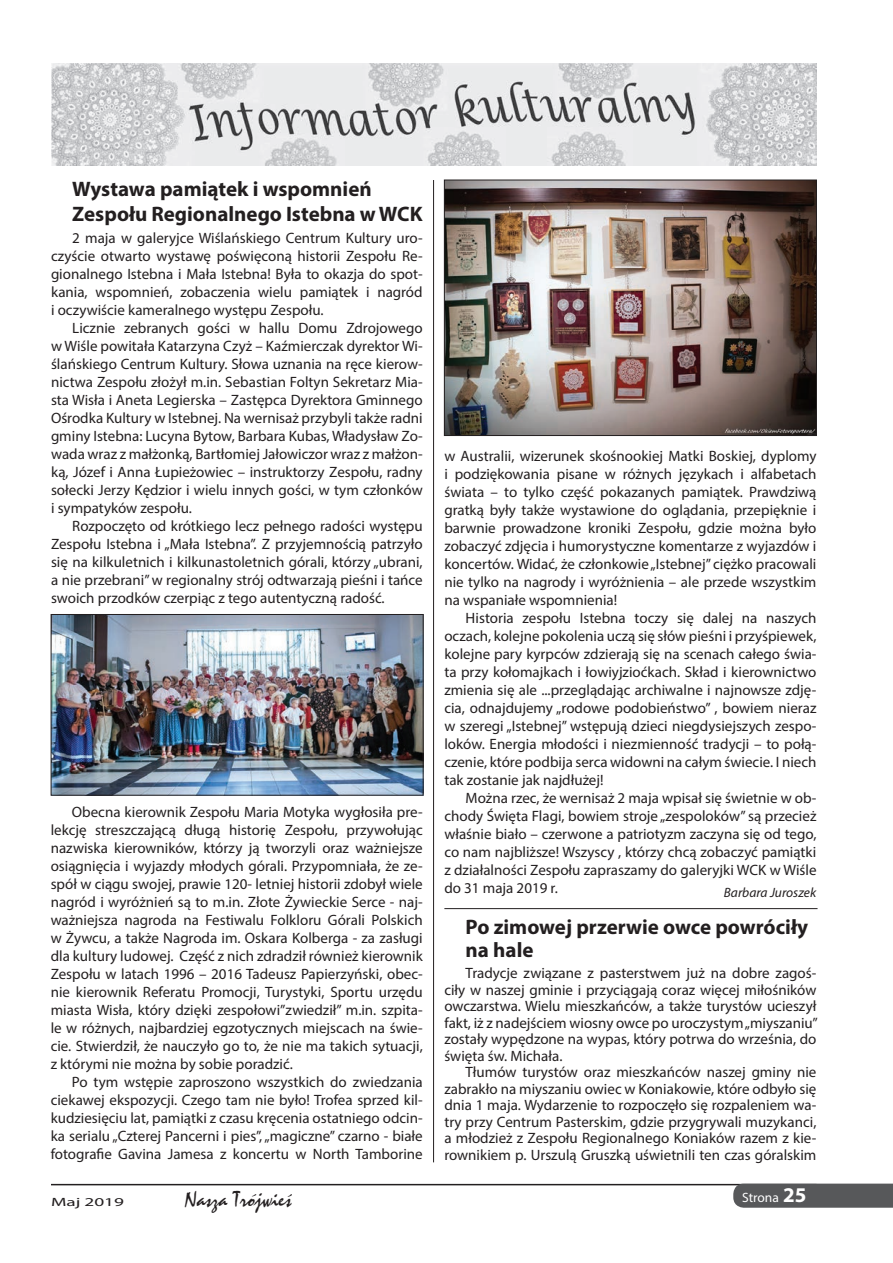
<style>
.page{position:relative;width:893px;height:1263px;background:#fff}
.page>*{position:absolute;margin:0;border:0;box-sizing:border-box;transform-origin:0 0}
.t1{font:700 21px/25.2px "Myriad Pro";color:#231f20}
.t2{font:21px "Mystical";color:#231f20}
.t3{font:15px/18px "Myriad Pro";color:#231f20;text-align:justify}
.t4{font:italic 13.5px "Myriad Pro";color:#231f20}
.t5{font:13.5px "Myriad Pro";color:#fff}
.t6{font:12px "Myriad Pro";color:#231f20;scale:1.6 1}
.s1{font-weight:700;font-size:21px}
</style>
<div class="page">
<hr style="left:51px;top:1184px;width:765px;height:1px;background:#231f20">
<svg style="left:733px;top:1183px;width:160px;height:25px;background:#5e5f61"></svg>
<hr style="left:433px;top:180px;width:1px;height:982px;background:#231f20">
<img style="left:51px;top:64px;width:765px;height:102px">
<img style="left:53px;top:616px;width:369px;height:177px">
<div style="left:51px;top:614px;width:373px;height:181px;border:1px solid #231f20"></div>
<img style="left:446px;top:182px;width:369px;height:252px">
<div style="left:444px;top:180px;width:373px;height:256px;border:1px solid #231f20"></div>
<hr style="left:444px;top:908px;width:373px;height:1px;background:#231f20">
<h1 class="t1" style="left:72px;top:175px;width:352px">Wystawa pamiątek i wspomnień<br>Zespołu Regionalnego Istebna w WCK</h1>
<p class="t3" style="left:51px;top:229px;width:373px;text-indent:21px">2 maja w galeryjce Wiślańskiego Centrum Kultury uro&shy;czyście otwarto wystawę poświęconą historii Zespołu Re&shy;gionalnego Istebna i Mała Istebna! Była to okazja do spot&shy;kania, wspomnień, zobaczenia wielu pamiątek i nagród i oczywiście kameralnego występu Zespołu.</p>
<p class="t3" style="left:51px;top:319px;width:373px;text-indent:21px">Licznie zebranych gości w hallu Domu Zdrojowego w Wiśle powitała Katarzyna Czyż – Kaźmierczak dyrektor Wi&shy;ślańskiego Centrum Kultury. Słowa uznania na ręce kierow&shy;nictwa Zespołu złożył m.in. Sebastian Foltyn Sekretarz Mia&shy;sta Wisła i Aneta Legierska – Zastępca Dyrektora Gminnego Ośrodka Kultury w Istebnej. Na wernisaż przybyli także radni gminy Istebna: Lucyna Bytow, Barbara Kubas, Władysław Zo&shy;wada wraz z małżonką, Bartłomiej Jałowiczor wraz z małżon&shy;ką, Józef i Anna Łupieżowiec – instruktorzy Zespołu, radny sołecki Jerzy Kędzior i wielu innych gości, w tym członków i sympatyków zespołu.</p>
<p class="t3" style="left:51px;top:517px;width:373px;text-indent:21px">Rozpoczęto od krótkiego lecz pełnego radości występu Zespołu Istebna i „Mała Istebna”. Z przyjemnością patrzyło się na kilkuletnich i kilkunastoletnich górali, którzy „ubrani, a nie przebrani” w regionalny strój odtwarzają pieśni i tańce swoich przodków czerpiąc z tego autentyczną radość.</p>
<p class="t3" style="left:51px;top:803px;width:374px;text-indent:21px">Obecna kierownik Zespołu Maria Motyka wygłosiła pre&shy;lekcję streszczającą długą historię Zespołu, przywołując nazwiska kierowników, którzy ją tworzyli oraz ważniejsze osiągnięcia i wyjazdy młodych górali. Przypomniała, że ze&shy;spół w ciągu swojej, prawie 120- letniej historii zdobył wiele nagród i wyróżnień są to m.in. Złote Żywieckie Serce - naj&shy;ważniejsza nagroda na Festiwalu Folkloru Górali Polskich w Żywcu, a także Nagroda im. Oskara Kolberga - za zasługi dla kultury ludowej. Część z nich zdradził również kierownik Zespołu w latach 1996 – 2016 Tadeusz Papierzyński, obec&shy;nie kierownik Referatu Promocji, Turystyki, Sportu urzędu miasta Wisła, który dzięki zespołowi”zwiedził” m.in. szpita&shy;le w różnych, najbardziej egzotycznych miejscach na świe&shy;cie. Stwierdził, że nauczyło go to, że nie ma takich sytuacji, z którymi nie można by sobie poradzić.</p>
<p class="t3" style="left:51px;top:1073px;width:374px;text-indent:21px">Po tym wstępie zaproszono wszystkich do zwiedzania ciekawej ekspozycji. Czego tam nie było! Trofea sprzed kil&shy;kudziesięciu lat, pamiątki z czasu kręcenia ostatniego odcin&shy;ka serialu „Czterej Pancerni i pies”, „magiczne” czarno - białe fotografie Gavina Jamesa z koncertu w North Tamborine</p>
<p class="t3" style="left:444px;top:446px;width:374px">w Australii, wizerunek skośnookiej Matki Boskiej, dyplomy i podziękowania pisane w różnych językach i alfabetach świata – to tylko część pokazanych pamiątek. Prawdziwą gratką były także wystawione do oglądania, przepięknie i barwnie prowadzone kroniki Zespołu, gdzie można było zobaczyć zdjęcia i humorystyczne komentarze z wyjazdów i koncertów. Widać, że członkowie „Istebnej” ciężko pracowali nie tylko na nagrody i wyróżnienia – ale przede wszystkim na wspaniałe wspomnienia!</p>
<p class="t3" style="left:444px;top:608px;width:374px;text-indent:21px">Historia zespołu Istebna toczy się dalej na naszych oczach, kolejne pokolenia uczą się słów pieśni i przyśpiewek, kolejne pary kyrpców zdzierają się na scenach całego świa&shy;ta przy kołomajkach i łowiyjzioćkach. Skład i kierownictwo zmienia się ale ...przeglądając archiwalne i najnowsze zdję&shy;cia, odnajdujemy „rodowe podobieństwo” , bowiem nieraz w szeregi „Istebnej” wstępują dzieci niegdysiejszych zespo&shy;loków. Energia młodości i niezmienność tradycji – to połą&shy;czenie, które podbija serca widowni na całym świecie. I niech tak zostanie jak najdłużej!</p>
<p class="t3" style="left:444px;top:788px;width:374px;text-indent:21px">Można rzec, że wernisaż 2 maja wpisał się świetnie w ob&shy;chody Święta Flagi, bowiem stroje „zespoloków” są przecież właśnie biało – czerwone a patriotyzm zaczyna się od tego, co nam najbliższe! Wszyscy , którzy chcą zobaczyć pamiątki z działalności Zespołu zapraszamy do galeryjki WCK w Wiśle do 31 maja 2019 r.</p>
<p class="t4" style="left:724px;top:884px;width:94px">Barbara Juroszek</p>
<h1 class="t1" style="left:466px;top:915px;width:344px;line-height:23.1px">Po zimowej przerwie owce powróciły na hale</h1>
<p class="t3" style="left:444px;top:965px;width:375px;line-height:16.5px;text-indent:21px">Tradycje związane z pasterstwem już na dobre zagoś&shy;ciły w naszej gminie i przyciągają coraz więcej miłośników owczarstwa. Wielu mieszkańców, a także turystów ucieszył fakt, iż z nadejściem wiosny owce po uroczystym „miyszaniu” zostały wypędzone na wypas, który potrwa do września, do święta św. Michała.</p>
<p class="t3" style="left:444px;top:1064px;width:374px;line-height:16.5px;text-indent:21px">Tłumów turystów oraz mieszkańców naszej gminy nie zabrakło na miyszaniu owiec w Koniakowie, które odbyło się dnia 1 maja. Wydarzenie to rozpoczęło się rozpaleniem wa&shy;try przy Centrum Pasterskim, gdzie przygrywali muzykanci, a młodzież z Zespołu Regionalnego Koniaków razem z kie&shy;rownikiem p. Urszulą Gruszką uświetnili ten czas góralskim</p>
<p class="t6" style="left:51px;top:1194px;width:47px">Maj 2019</p>
<h1 class="t2" style="left:185px;top:1186px;width:108px">Nasza Trójwieœ</h1>
<p class="t5" style="left:742px;top:1189px;width:66px">Strona <span class="s1">25</span></p>
</div>
